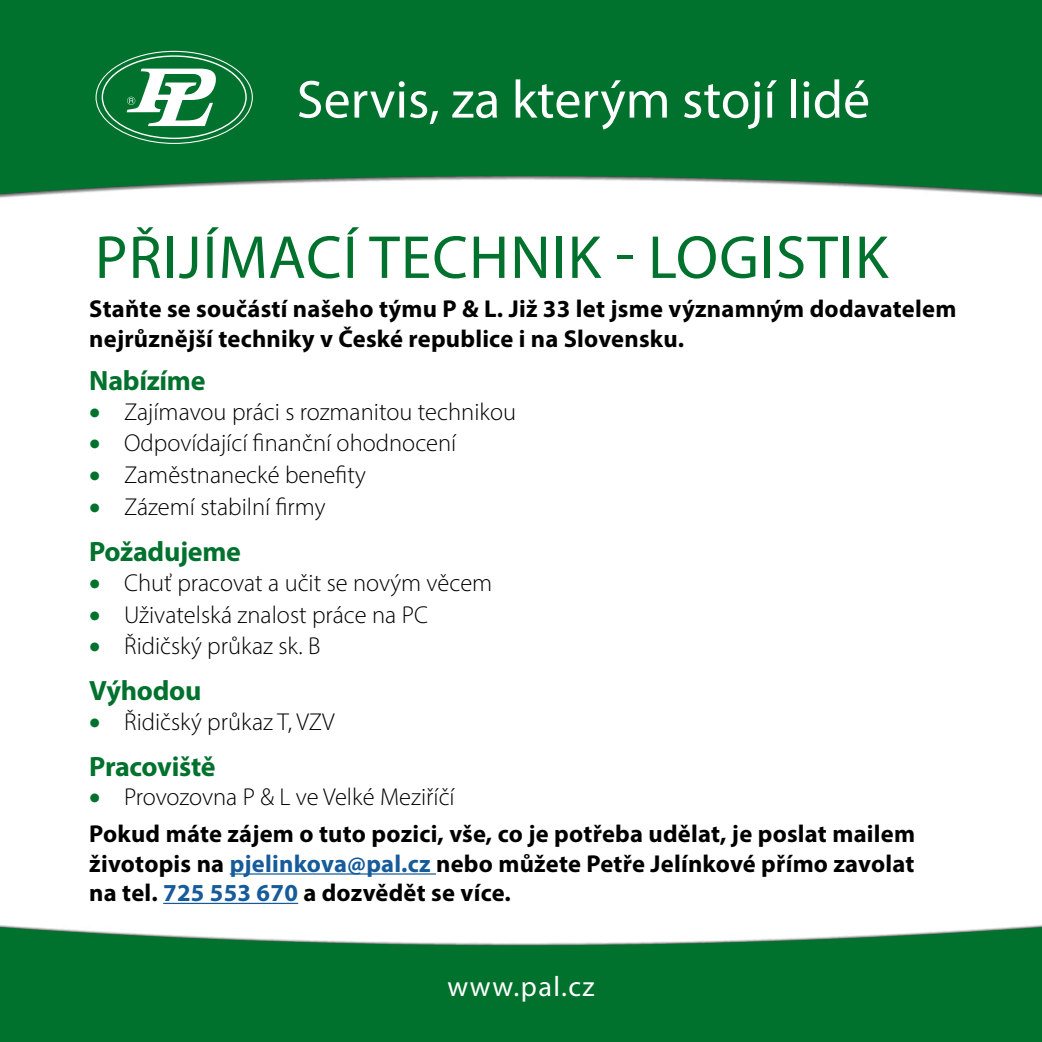
<style>
.page{position:relative;width:1042px;height:1042px;background:#fff}
.page>*{position:absolute;margin:0;border:0;box-sizing:border-box;transform-origin:0 0}
.t1{font:61.25px "Myriad Pro";letter-spacing:.02em;color:#00722d}
.t2{font:53.9px "Myriad Pro";color:#fff}
.t3{font:28.35px "Myriad Pro";letter-spacing:.05em;color:#fff}
.t4{font:700 28px "Myriad Pro";letter-spacing:-.01em;color:#00722d}
.t5{font:700 24.5px/29.4px "Myriad Pro";letter-spacing:.01em;color:#000}
.t6{font:300 24.5px "Myriad Pro";color:#000}
.s1{color:#00722d}
.s2{font-weight:300}
.s3{color:#165b9a}
</style>
<div class="page">
<svg style="left:0;top:924px;width:1042px;height:118px;background:#1f8246"></svg>
<svg style="left:0;top:0;width:1042px;height:198px;background:#147c3d"></svg>
<hr style="left:230px;top:873px;width:206px;height:1px;background:#165b9a">
<hr style="left:163px;top:903px;width:135px;height:1px;background:#165b9a">
<svg style="left:95px;top:51px;width:158px;height:93px"></svg>
<h2 class="t2" style="left:297px;top:66px;width:575px">Servis, za kterým stojí lidé</h2>
<h1 class="t1" style="left:95px;top:220px;width:795px">PŘIJÍMACÍ TECHNIK ‑ LOGISTIK</h1>
<p class="t5" style="left:89px;top:293px;width:868px">Staňte se součástí našeho týmu P &amp; L. Již 33 let jsme významným dodavatelem nejrůznější techniky v České republice i na Slovensku.</p>
<p class="t4" style="left:89px;top:362px;width:118px">Nabízíme</p>
<p class="t6" style="left:89px;top:397px;width:428px"><span class="s1">•</span> Zajímavou práci s rozmanitou technikou</p>
<p class="t6" style="left:89px;top:428px;width:369px"><span class="s1">•</span> Odpovídající finanční ohodnocení</p>
<p class="t6" style="left:89px;top:460px;width:278px"><span class="s1">•</span> Zaměstnanecké benefity</p>
<p class="t6" style="left:89px;top:492px;width:238px"><span class="s1">•</span> Zázemí stabilní firmy</p>
<p class="t4" style="left:89px;top:533px;width:153px">Požadujeme</p>
<p class="t6" style="left:89px;top:568px;width:404px"><span class="s1">•</span> Chuť pracovat a učit se novým věcem</p>
<p class="t6" style="left:89px;top:599px;width:340px"><span class="s1">•</span> Uživatelská znalost práce na PC</p>
<p class="t6" style="left:89px;top:631px;width:233px"><span class="s1">•</span> Řidičský průkaz sk. B</p>
<p class="t4" style="left:89px;top:673px;width:114px">Výhodou</p>
<p class="t6" style="left:89px;top:707px;width:247px"><span class="s1">•</span> Řidičský průkaz T, VZV</p>
<p class="t4" style="left:89px;top:748px;width:128px">Pracoviště</p>
<p class="t5" style="left:89px;top:778px;width:827px;line-height:36.9px"><span class="s1">•</span> <span class="s2">Provozovna P &amp; L ve Velké Meziříčí<br></span>Pokud máte zájem o tuto pozici, vše, co je potřeba udělat, je poslat mailem</p>
<p class="t5" style="left:89px;top:848px;width:826px">životopis na <span class="s3">pjelinkova@pal.cz</span> nebo můžete Petře Jelínkové přímo zavolat na tel. <span class="s3">725 553 670</span> a dozvědět se více.</p>
<p class="t3" style="left:447px;top:969px;width:149px">www.pal.cz</p>
</div>
